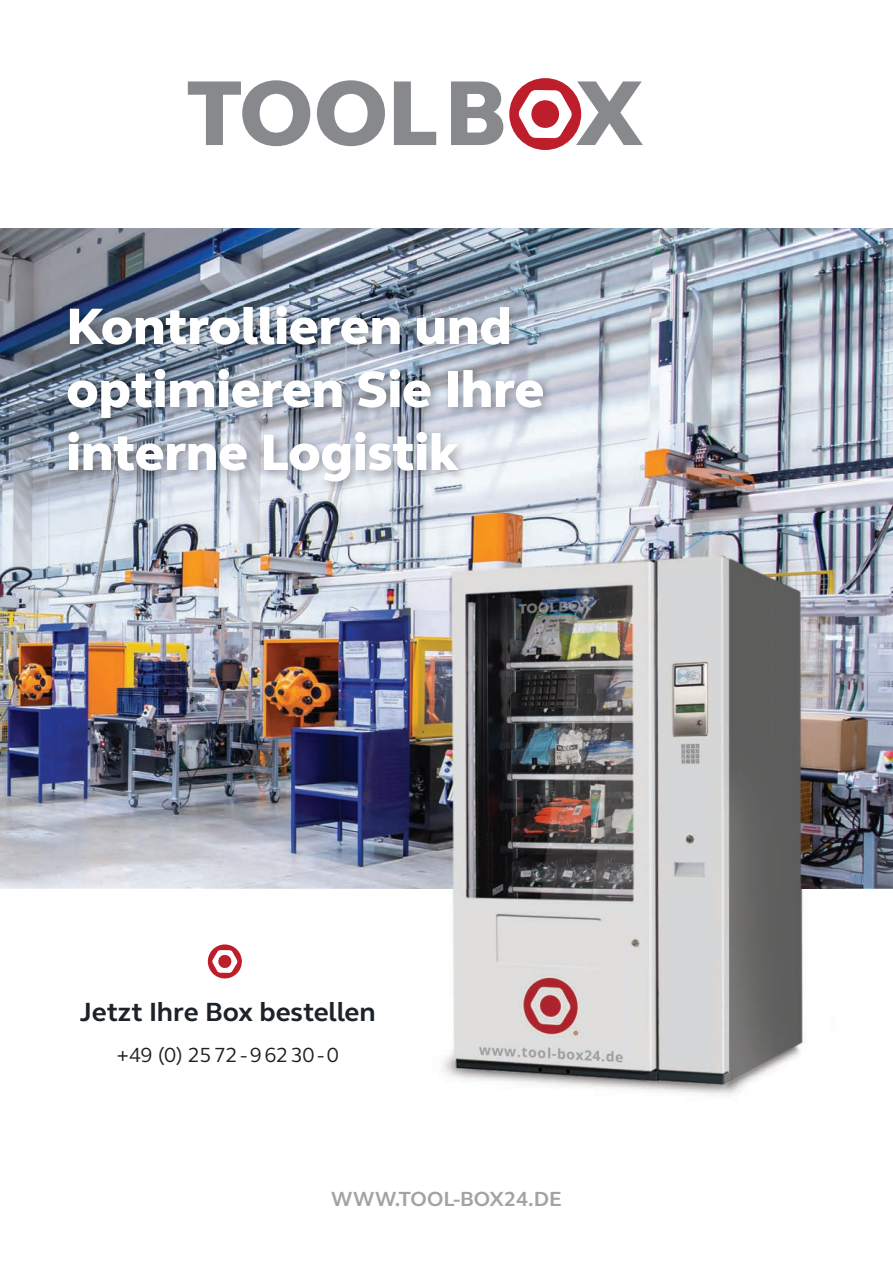
<style>
.page{position:relative;width:893px;height:1263px;background:#fff}
.page>*{position:absolute;margin:0;border:0;box-sizing:border-box;transform-origin:0 0}
.t1{font:800 52.5px/63px "FS Elliot";letter-spacing:-.005em;color:#fff}
.t2{font:700 27px "FS Elliot";letter-spacing:-.005em;color:#1c2229}
.t3{font:21px "FS Elliot";letter-spacing:-.025em;color:#231f20}
.t4{font:700 21px "FS Elliot";color:#a1a3a6}
</style>
<div class="page">
<img style="left:0;top:228px;width:893px;height:661px">
<img style="left:404px;top:513px;width:441px;height:583px">
<svg style="left:188px;top:80px;width:122px;height:66px"></svg>
<svg style="left:317px;top:80px;width:68px;height:66px"></svg>
<svg style="left:394px;top:81px;width:42px;height:64px"></svg>
<svg style="left:451px;top:81px;width:52px;height:64px"></svg>
<div style="left:509px;top:78px;width:72px;height:72px;background:#be1d2c;border-radius:50%"></div>
<svg style="left:518px;top:81px;width:125px;height:64px"></svg>
<div style="left:208px;top:944px;width:34px;height:34px;background:#be1d2c;border-radius:50%"></div>
<svg style="left:212px;top:950px;width:25px;height:23px"></svg>
<img style="left:63px;top:301px;width:491px;height:192px">
<p class="t1" style="left:66px;top:294px;width:479px">Kontrollieren und optimieren Sie Ihre interne Logistik</p>
<p class="t2" style="left:80px;top:994px;width:297px">Jetzt Ihre Box bestellen</p>
<p class="t3" style="left:117px;top:1041px;width:223px">+49 (0) 25 72 - 9 62 30 - 0</p>
<p class="t4" style="left:331px;top:1185px;width:232px">WWW.TOOL-BOX24.DE</p>
</div>
